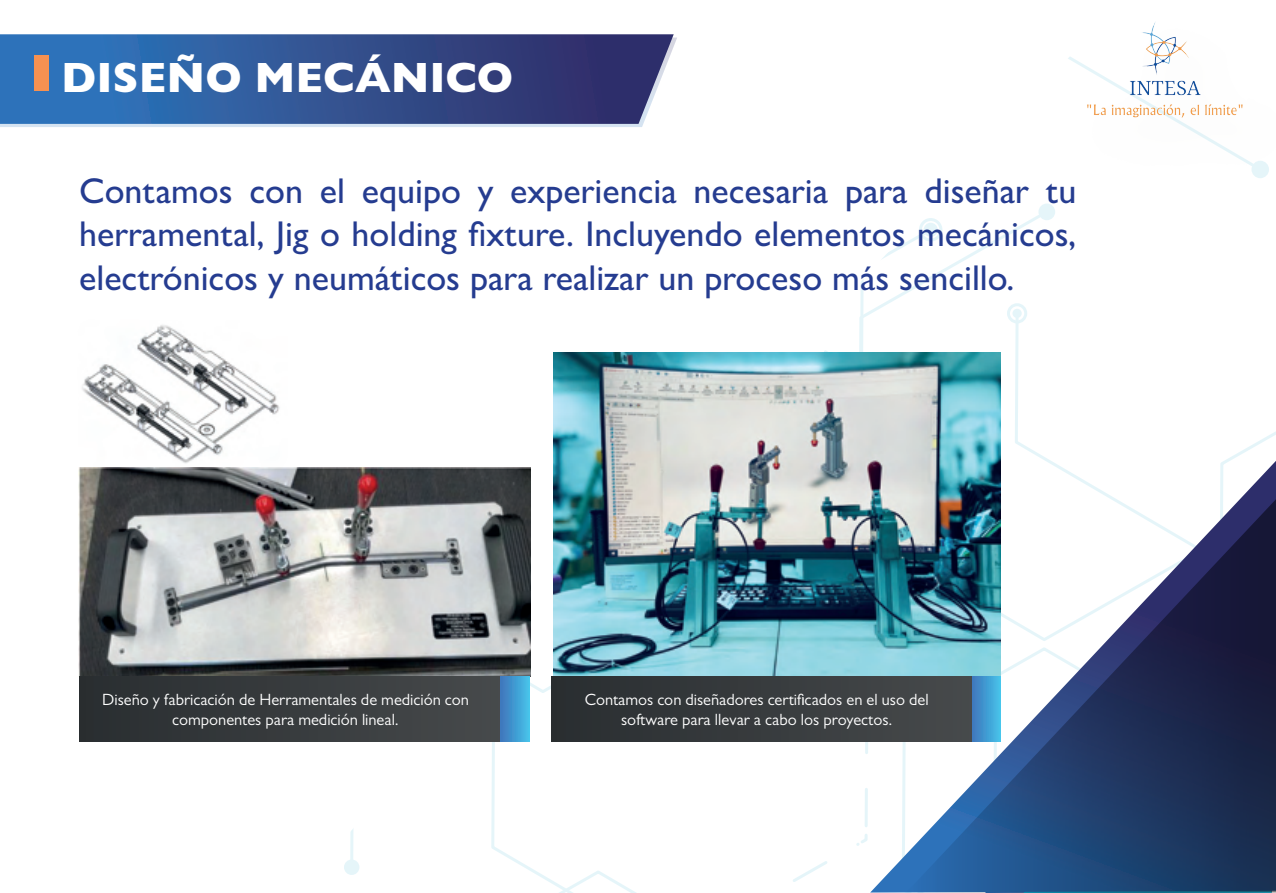
<style>
.page{position:relative;width:1276px;height:893px;background:#fff}
.page>*{position:absolute;margin:0;border:0;box-sizing:border-box;transform-origin:0 0}
.t1{font:800 42.9px "Gill Sans";color:#fff}
.t2{font:500 36px/43.2px "Gill Sans";color:#253c90;text-align:justify}
.t3{font:16.5px/19.8px "Gill Sans";color:#fff;text-align:center}
</style>
<div class="page">
<svg style="left:0;top:34px;width:293px;height:90px;background:#306aae"></svg>
<svg style="left:293px;top:34px;width:311px;height:93px;background:#374883"></svg>
<svg style="left:604px;top:34px;width:73px;height:93px"></svg>
<svg style="left:490px;top:467px;width:410px;height:426px"></svg>
<svg style="left:859px;top:214px;width:196px;height:247px"></svg>
<svg style="left:1013px;top:258px;width:42px;height:203px"></svg>
<svg style="left:1224px;top:431px;width:52px;height:30px"></svg>
<div style="left:1038px;top:203px;width:17px;height:17px;background:#e5f5f9;border-radius:50%"></div>
<div style="left:344px;top:859px;width:15px;height:16px;background:#e5f5f9;border-radius:50%"></div>
<div style="left:334px;top:44px;width:22px;height:22px;background:#34518e;border-radius:50%"></div>
<svg style="left:519px;top:117px;width:11px;height:11px"></svg>
<div style="left:1012px;top:309px;width:9px;height:9px;background:#e5f5f9;border-radius:50%"></div>
<div style="left:923px;top:223px;width:14px;height:14px;background:#e5f5f9;border-radius:50%"></div>
<div style="left:919px;top:105px;width:24px;height:24px;border:3px solid #7bcee5;border-radius:50%"></div>
<div style="left:512px;top:109px;width:26px;height:27px;border:3px solid #7bcee5;border-radius:50%"></div>
<div style="left:499px;top:381px;width:26px;height:26px;border:3px solid #7bcee5;border-radius:50%"></div>
<div style="left:1007px;top:303px;width:20px;height:21px;border:3px solid #7bcee5;border-radius:50%"></div>
<div style="left:1040px;top:37px;width:19px;height:19px;border:3px solid #7bcee5;border-radius:50%"></div>
<div style="left:919px;top:218px;width:23px;height:24px;border:3px solid #7bcee5;border-radius:50%"></div>
<img style="left:1068px;top:57px;width:201px;height:121px">
<img style="left:1081px;top:22px;width:168px;height:99px">
<svg style="left:870px;top:461px;width:406px;height:431px"></svg>
<svg style="left:905px;top:497px;width:371px;height:396px"></svg>
<div style="left:34px;top:56px;width:14px;height:35px;background:#f69151"></div>
<img style="left:82px;top:325px;width:198px;height:138px">
<img style="left:79px;top:467px;width:451px;height:209px">
<img style="left:553px;top:352px;width:447px;height:325px">
<div style="left:80px;top:677px;width:449px;height:64px;background:linear-gradient(to right,#292d2f,#484d50)"></div>
<div style="left:501px;top:677px;width:28px;height:64px;background:linear-gradient(to right,#3e76bc,#45bee7)"></div>
<div style="left:551px;top:677px;width:449px;height:64px;background:linear-gradient(to right,#292e30,#494c4d)"></div>
<div style="left:972px;top:677px;width:28px;height:64px;background:linear-gradient(to right,#3d75bb,#45bee7)"></div>
<p class="t1" style="left:61px;top:52px;width:453px">DISEÑO MECÁNICO</p>
<p class="t2" style="left:79px;top:169px;width:998px">Contamos con el equipo y experiencia necesaria para diseñar tu herramental, Jig o holding fixture. Incluyendo elementos mecánicos, electrónicos y neumáticos para realizar un proceso más sencillo.</p>
<p class="t3" style="left:102px;top:689px;width:368px">Diseño y fabricación de Herramentales de medición con componentes para medición lineal.</p>
<p class="t3" style="left:584px;top:689px;width:346px">Contamos con diseñadores certificados en el uso del software para llevar a cabo los proyectos.</p>
</div>
